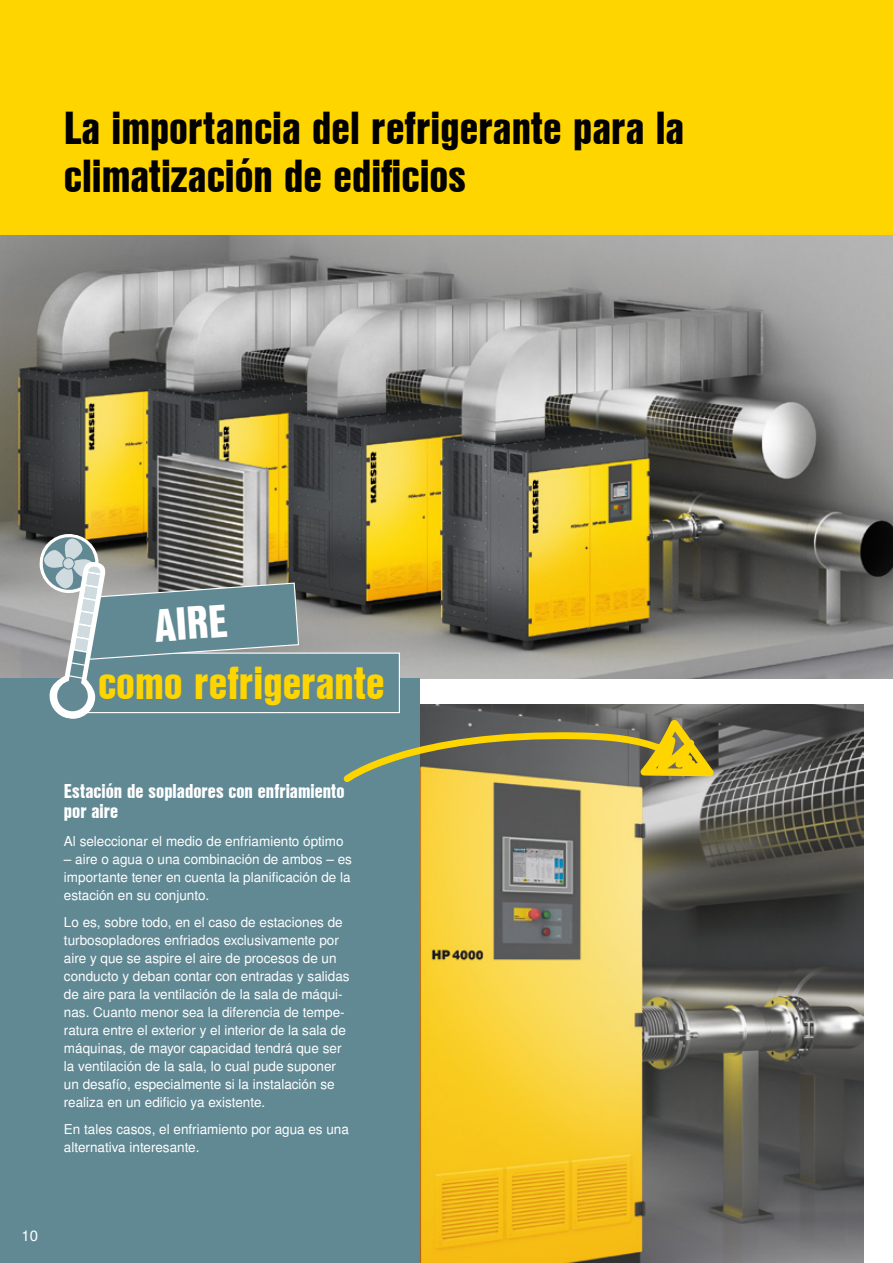
<style>
.page{position:relative;width:893px;height:1263px;background:#fff}
.page>*{position:absolute;margin:0;border:0;box-sizing:border-box;transform-origin:0 0}
.t1{font:45px/48px "Nimbus San L Bla Con";color:#000}
.t2{font:45px "Nimbus San L Bla Con";color:#ffd500}
.t3{font:45px "Nimbus San L Bla Con";color:#fff}
.t4{font:19.5px/19.5px "Nimbus San L Bla Con";color:#fff}
.t5{font:15px "Nimbus San L";color:#fff}
.t6{font:13.5px/18px "Nimbus San L";color:#fff}
</style>
<div class="page">
<img style="left:0;top:234px;width:893px;height:444px">
<img style="left:419px;top:705px;width:444px;height:558px">
<div style="left:0;top:678px;width:419px;height:585px;background:#618994"></div>
<div style="left:0;top:0;width:893px;height:234px;background:#ffd500"></div>
<svg style="left:37px;top:532px;width:677px;height:253px"></svg>
<h1 class="t1" style="left:64px;top:102px;width:622px">La importancia del refrigerante para la climatización de edificios</h1>
<h1 class="t3" style="left:152px;top:592px;width:75px;rotate:-4deg">AIRE</h1>
<h1 class="t2" style="left:98px;top:649px;width:288px">como refrigerante</h1>
<h2 class="t4" style="left:64px;top:780px;width:282px">Estación de sopladores con enfriamiento por aire</h2>
<p class="t6" style="left:64px;top:833px;width:281px">Al seleccionar el medio de enfriamiento óptimo</p>
<p class="t6" style="left:64px;top:851px;width:290px;text-align:justify">– aire o agua o una combinación de ambos – es importante tener en cuenta la planificación de la estación en su conjunto.</p>
<p class="t6" style="left:64px;top:914px;width:287px">Lo es, sobre todo, en el caso de estaciones de turbosopladores enfriados exclusivamente por aire y que se aspire el aire de procesos de un conducto y deban contar con entradas y salidas de aire para la ventilación de la sala de máqui&shy;nas. Cuanto menor sea la diferencia de tempe&shy;ratura entre el exterior y el interior de la sala de máquinas, de mayor capacidad tendrá que ser la ventilación de la sala, lo cual pude suponer un desafío, especialmente si la instalación se realiza en un edificio ya existente.</p>
<p class="t6" style="left:64px;top:1121px;width:286px">En tales casos, el enfriamiento por agua es una alternativa interesante.</p>
<p class="t5" style="left:22px;top:1226px;width:18px">10</p>
</div>
